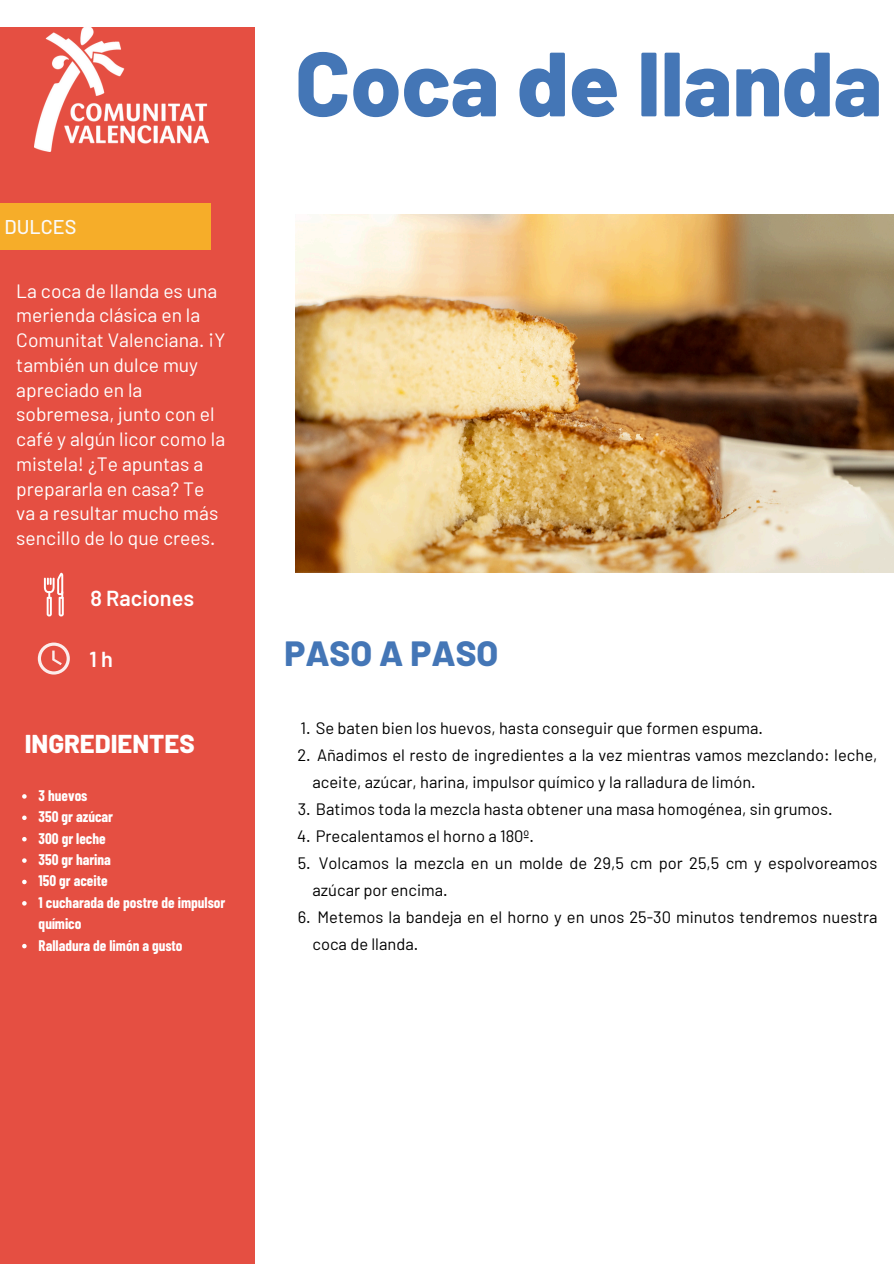
<style>
.page{position:relative;width:894px;height:1264px;background:#fff}
.page>*{position:absolute;margin:0;border:0;box-sizing:border-box;transform-origin:0 0}
.t1{font:800 91.05px "Barlow";color:#4476b6}
.t2{font:800 34.95px "Barlow";color:#4476b6}
.t3{font:800 25.8px "Barlow";color:#fff}
.t4{font:600 21.6px "Barlow";color:#fff}
.t5{font:500 19.95px "Barlow";color:#fafafa}
.t6{font:19.35px/24.8px "Barlow";color:#fff}
.t7{font:16.5px/27px "Barlow";color:#000}
.t8{font:700 15px/21.3px "Barlow Condensed";color:#fff}
</style>
<div class="page">
<div style="left:0;top:27px;width:254px;height:1236px;background:#e54f42"></div>
<svg style="left:38px;top:642px;width:32px;height:32px"></svg>
<img style="left:295px;top:214px;width:598px;height:358px">
<img style="left:35px;top:27px;width:173px;height:125px">
<svg style="left:44px;top:573px;width:20px;height:43px"></svg>
<div style="left:0;top:204px;width:210px;height:46px;background:#f6ad29"></div>
<svg style="left:22px;top:794px;width:5px;height:4px"></svg>
<svg style="left:22px;top:815px;width:5px;height:5px"></svg>
<svg style="left:22px;top:837px;width:5px;height:4px"></svg>
<svg style="left:22px;top:858px;width:5px;height:4px"></svg>
<svg style="left:22px;top:879px;width:5px;height:5px"></svg>
<svg style="left:22px;top:901px;width:5px;height:4px"></svg>
<svg style="left:22px;top:943px;width:5px;height:5px"></svg>
<h6 class="t5" style="left:5px;top:214px;width:73px">DULCES</h6>
<p class="t6" style="left:16px;top:277px;width:210px">La coca de llanda es una merienda clásica en la<br>Comunitat Valenciana. ¡Y también un dulce muy apreciado en la sobremesa, junto con el café y algún licor como la mistela! ¿Te apuntas a prepararla en casa? Te va a resultar mucho más sencillo de lo que crees.</p>
<p class="t4" style="left:90px;top:584px;width:105px">8 Raciones</p>
<p class="t4" style="left:89px;top:645px;width:25px">1h</p>
<p class="t3" style="left:25px;top:727px;width:171px">INGREDIENTES</p>
<h5 class="t8" style="left:39px;top:784px;width:50px">3 huevos</h5>
<p class="t8" style="left:39px;top:805px;width:76px">350 gr azúcar</p>
<h5 class="t8" style="left:39px;top:827px;width:69px">300 gr leche</h5>
<h3 class="t8" style="left:39px;top:848px;width:74px">350 gr harina</h3>
<p class="t8" style="left:39px;top:869px;width:71px">150 gr aceite</p>
<p class="t8" style="left:39px;top:891px;width:188px">1 cucharada de postre de impulsor químico</p>
<p class="t8" style="left:39px;top:934px;width:145px">Ralladura de limón a gusto</p>
<p class="t1" style="left:295px;top:25px;width:588px">Coca de llanda</p>
<h1 class="t2" style="left:284px;top:631px;width:215px">PASO A PASO</h1>
<p class="t7" style="left:300px;top:713px;width:464px">1. Se baten bien los huevos, hasta conseguir que formen espuma.</p>
<h2 class="t7" style="left:312px;top:740px;width:566px;text-indent:-15px">2. Añadimos el resto de ingredientes a la vez mientras vamos mezclando: leche, aceite, azúcar, harina, impulsor químico y la ralladura de limón.</h2>
<p class="t7" style="left:298px;top:794px;width:536px">3. Batimos toda la mezcla hasta obtener una masa homogénea, sin grumos.</p>
<p class="t7" style="left:297px;top:821px;width:238px">4. Precalentamos el horno a 180º.</p>
<p class="t7" style="left:312px;top:848px;width:566px;text-indent:6px">Volcamos la mezcla en un molde de 29,5 cm por 25,5 cm y espolvoreamos azúcar por encima.</p>
<p class="t7" style="left:298px;top:848px;width:15px">5.</p>
<p class="t7" style="left:312px;top:902px;width:566px;text-indent:-15px">6. Metemos la bandeja en el horno y en unos 25-30 minutos tendremos nuestra coca de llanda.</p>
</div>
